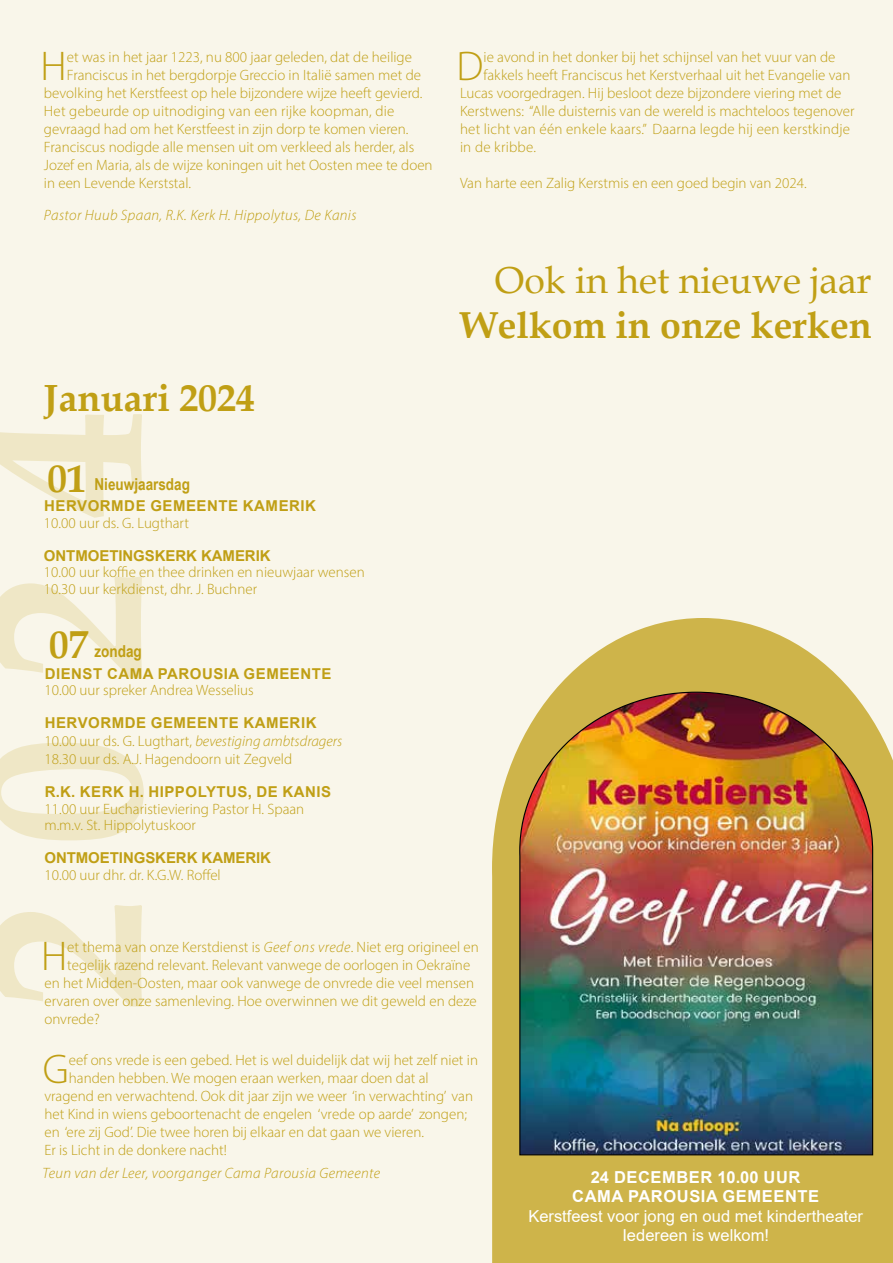
<style>
.page{position:relative;width:893px;height:1263px;background:#f9f6ea}
.page>*{position:absolute;margin:0;border:0;box-sizing:border-box;transform-origin:0 0}
.t1{font:700 219px "Book Antiqua";color:#c09f15}
.t2{font:41.7px "Myriad Variable Concept";color:#c09f15}
.t3{font:700 39px "Book Antiqua";color:#c09f15}
.t4{font:700 37.8px "Book Antiqua";color:#c09f15}
.t5{font:37.5px "Book Antiqua";color:#c09f15}
.t6{font:700 37.5px "Book Antiqua";color:#c09f15}
.t7{font:16.5px/19.5px "Arial";color:#fff;text-align:center}
.t8{font:700 16.5px/19.5px "Arial";letter-spacing:.035em;color:#fff;text-align:center}
.t9{font:700 16.5px "Arial Narrow";color:#c09f15}
.t10{font:15px/16.5px "Myriad Variable Concept";color:#c09f15}
.t11{font:700 15px "Arial";letter-spacing:.035em;color:#c09f15}
.t12{font:italic 15px "Myriad Variable Concept";letter-spacing:.025em;color:#c09f15}
.t13{font:700 15px "Arial";letter-spacing:-.005em;color:#c09f15}
.s1{font-style:italic}
</style>
<div class="page">
<svg style="left:492px;top:618px;width:401px;height:645px;fill:#ceb44a"></svg>
<img style="left:519px;top:691px;width:355px;height:465px">
<h2 class="t2" style="left:41px;top:42px;width:28px">H</h2>
<p class="t10" style="left:67px;top:49px;width:347px">et was in het jaar 1223, nu 800 jaar geleden, dat de heilige</p>
<p class="t10" style="left:67px;top:67px;width:356px">Franciscus in het bergdorpje Greccio in Italië samen met de</p>
<p class="t10" style="left:44px;top:85px;width:380px">bevolking het Kerstfeest op hele bijzondere wijze heeft gevierd.</p>
<p class="t10" style="left:44px;top:103px;width:352px">Het gebeurde op uitnodiging van een rijke koopman, die</p>
<p class="t10" style="left:44px;top:121px;width:366px">gevraagd had om het Kerstfeest in zijn dorp te komen vieren.</p>
<p class="t10" style="left:44px;top:139px;width:372px">Franciscus nodigde alle mensen uit om verkleed als herder, als</p>
<p class="t10" style="left:44px;top:157px;width:390px">Jozef en Maria, als de wijze koningen uit het Oosten mee te doen</p>
<p class="t10" style="left:44px;top:175px;width:149px">in een Levende Kerststal.</p>
<p class="t12" style="left:44px;top:206px;width:314px">Pastor Huub Spaan, R.K. Kerk H. Hippolytus, De Kanis</p>
<h2 class="t2" style="left:457px;top:42px;width:28px">D</h2>
<p class="t10" style="left:484px;top:49px;width:353px">ie avond in het donker bij het schijnsel van het vuur van de</p>
<p class="t10" style="left:484px;top:67px;width:368px">fakkels heeft Franciscus het Kerstverhaal uit het Evangelie van</p>
<p class="t10" style="left:460px;top:85px;width:383px">Lucas voorgedragen. Hij besloot deze bijzondere viering met de</p>
<p class="t10" style="left:460px;top:103px;width:396px">Kerstwens: “Alle duisternis van de wereld is machteloos tegenover</p>
<p class="t10" style="left:460px;top:121px;width:391px">het licht van één enkele kaars.” Daarna legde hij een kerstkindje</p>
<p class="t10" style="left:460px;top:139px;width:77px">in de kribbe.</p>
<p class="t10" style="left:460px;top:175px;width:348px">Van harte een Zalig Kerstmis en een goed begin van 2024.</p>
<h3 class="t5" style="left:495px;top:254px;width:378px">Ook in het nieuwe jaar</h3>
<h3 class="t6" style="left:460px;top:300px;width:413px">Welkom in onze kerken</h3>
<h3 class="t4" style="left:44px;top:373px;width:213px">Januari 2024</h3>
<h1 class="t1" style="left:-83px;top:1010px;width:604px;rotate:-90deg">2024</h1>
<h3 class="t3" style="left:48px;top:453px;width:40px">01</h3>
<p class="t11" style="left:44px;top:495px;width:273px">HERVORMDE GEMEENTE KAMERIK</p>
<p class="t10" style="left:44px;top:514px;width:147px">10.00 uur ds. G. Lugthart</p>
<p class="t13" style="left:44px;top:545px;width:228px">ONTMOETINGSKERK KAMERIK</p>
<p class="t10" style="left:44px;top:564px;width:322px">10.00 uur koffie en thee drinken en nieuwjaar wensen<br>10.30 uur kerkdienst, dhr. J. Buchner</p>
<h3 class="t3" style="left:49px;top:618px;width:40px">07</h3>
<p class="t11" style="left:45px;top:663px;width:288px">DIENST CAMA PAROUSIA GEMEENTE</p>
<p class="t10" style="left:44px;top:682px;width:211px">10.00 uur spreker Andrea Wesselius</p>
<p class="t11" style="left:45px;top:712px;width:273px">HERVORMDE GEMEENTE KAMERIK</p>
<p class="t10" style="left:44px;top:732px;width:299px;line-height:18px">10.00 uur ds. G. Lugthart, <span class="s1">bevestiging ambtsdragers<br></span>18.30 uur ds. A.J. Hagendoorn uit Zegveld</p>
<p class="t11" style="left:45px;top:781px;width:288px">R.K. KERK H. HIPPOLYTUS, DE KANIS</p>
<p class="t10" style="left:44px;top:800px;width:261px">11.00 uur Eucharistieviering Pastor H. Spaan m.m.v. St. Hippolytuskoor</p>
<p class="t13" style="left:44px;top:847px;width:228px">ONTMOETINGSKERK KAMERIK</p>
<p class="t10" style="left:44px;top:866px;width:178px">10.00 uur dhr. dr. K.G.W. Roffel</p>
<p class="t9" style="left:95px;top:472px;width:97px">Nieuwjaarsdag</p>
<p class="t9" style="left:95px;top:639px;width:49px">zondag</p>
<h2 class="t2" style="left:41px;top:932px;width:28px">H</h2>
<p class="t10" style="left:67px;top:939px;width:413px">et thema van onze Kerstdienst is <span class="s1">Geef ons vrede</span>. Niet erg origineel en</p>
<p class="t10" style="left:67px;top:957px;width:404px">tegelijk razend relevant. Relevant vanwege de oorlogen in Oekraïne</p>
<p class="t10" style="left:44px;top:975px;width:431px">en het Midden-Oosten, maar ook vanwege de onvrede die veel mensen</p>
<p class="t10" style="left:44px;top:993px;width:434px">ervaren over onze samenleving. Hoe overwinnen we dit geweld en deze</p>
<p class="t10" style="left:44px;top:1011px;width:57px">onvrede?</p>
<h2 class="t2" style="left:43px;top:1044px;width:28px">G</h2>
<p class="t10" style="left:69px;top:1051px;width:411px">eef ons vrede is een gebed. Het is wel duidelijk dat wij het zelf niet in</p>
<p class="t10" style="left:69px;top:1069px;width:361px">handen hebben. We mogen eraan werken, maar doen dat al</p>
<p class="t10" style="left:44px;top:1087px;width:430px">vragend en verwachtend. Ook dit jaar zijn we weer ‘in verwachting’ van</p>
<p class="t10" style="left:44px;top:1105px;width:424px">het Kind in wiens geboortenacht de engelen ‘vrede op aarde’ zongen;</p>
<p class="t10" style="left:44px;top:1123px;width:381px">en ‘ere zij God’. Die twee horen bij elkaar en dat gaan we vieren.</p>
<p class="t10" style="left:44px;top:1141px;width:184px">Er is Licht in de donkere nacht!</p>
<p class="t12" style="left:43px;top:1164px;width:339px">Teun van der Leer, voorganger Cama Parousia Gemeente</p>
<p class="t8" style="left:572px;top:1167px;width:248px">24 DECEMBER 10.00 UUR<br>CAMA PAROUSIA GEMEENTE</p>
<p class="t7" style="left:528px;top:1206px;width:336px">Kerstfeest voor jong en oud met kindertheater<br>Iedereen is welkom!</p>
</div>
